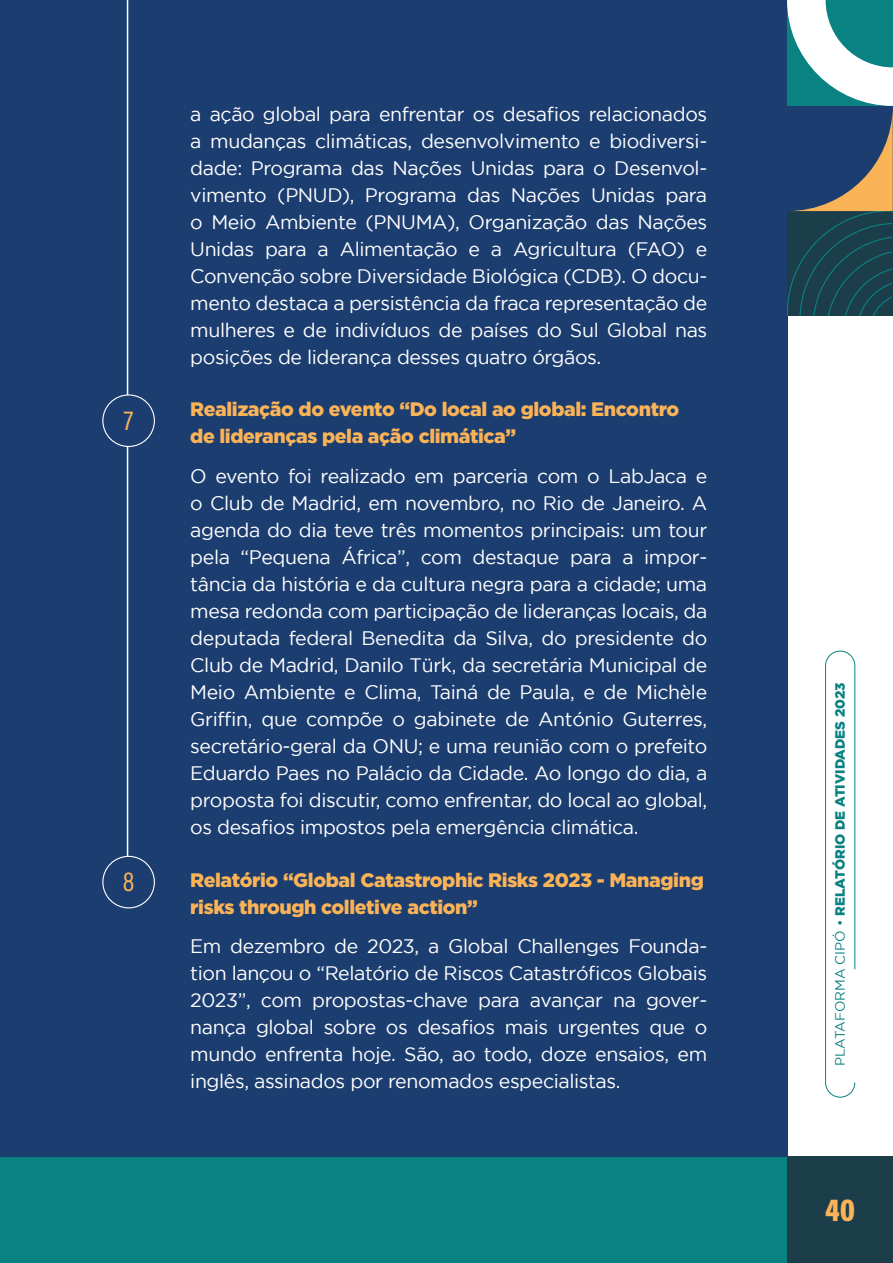
<style>
.page{position:relative;width:893px;height:1263px;background:#fff}
.page>*{position:absolute;margin:0;border:0;box-sizing:border-box;transform-origin:0 0}
.t1{font:900 31.5px "Acumin Pro Cond";color:#fab357}
.t2{font:27px "Acumin Pro Cond";color:#fab357}
.t3{font:19.5px/27px "Gotham";letter-spacing:-.02em;color:#fff;text-align:justify}
.t4{font:900 19.5px/27px "Gotham";letter-spacing:-.02em;color:#fab357}
.t5{font:900 13.5px "Gotham";color:#0a8282}
.s1{font-weight:400}
</style>
<div class="page">
<div style="left:0;top:1157px;width:787px;height:106px;background:#0a8282"></div>
<div style="left:0;top:0;width:787px;height:1157px;background:#1c3d70"></div>
<svg style="left:825px;top:650px;width:31px;height:448px"></svg>
<div style="left:787px;top:1157px;width:106px;height:106px;background:#1c3d4a"></div>
<hr style="left:127px;top:0;width:1px;height:892px;background:#fff">
<svg style="left:787px;top:0;width:106px;height:316px"></svg>
<div style="left:103px;top:395px;width:51px;height:51px;background:#1c3d70;border-radius:50%"></div>
<div style="left:102px;top:394px;width:53px;height:53px;border:1px solid #fff;border-radius:50%"></div>
<div style="left:103px;top:856px;width:51px;height:52px;background:#1c3d70;border-radius:50%"></div>
<div style="left:102px;top:856px;width:53px;height:52px;border:1px solid #fff;border-radius:50%"></div>
<h2 class="t2" style="left:124px;top:403px;width:11px">7</h2>
<h2 class="t2" style="left:123px;top:864px;width:13px">8</h2>
<p class="t3" style="left:190px;top:100px;width:519px">a ação global para enfrentar os desafios relacionados a mudanças climáticas, desenvolvimento e biodiversi&shy;dade: Programa das Nações Unidas para o Desenvol&shy;vimento (PNUD), Programa das Nações Unidas para o Meio Ambiente (PNUMA), Organização das Nações Unidas para a Alimentação e a Agricultura (FAO) e Convenção sobre Diversidade Biológica (CDB). O docu&shy;mento destaca a persistência da fraca representação de mulheres e de indivíduos de países do Sul Global nas posições de liderança desses quatro órgãos.</p>
<p class="t4" style="left:190px;top:395px;width:490px">Realização do evento “Do local ao global: Encontro de lideranças pela ação climática”</p>
<p class="t3" style="left:190px;top:462px;width:519px">O evento foi realizado em parceria com o LabJaca e o Club de Madrid, em novembro, no Rio de Janeiro. A agenda do dia teve três momentos principais: um tour pela “Pequena África”, com destaque para a impor&shy;tância da história e da cultura negra para a cidade; uma mesa redonda com participação de lideranças locais, da deputada federal Benedita da Silva, do presidente do Club de Madrid, Danilo Türk, da secretária Municipal de Meio Ambiente e Clima, Tainá de Paula, e de Michèle Griffin, que compõe o gabinete de António Guterres, secretário-geral da ONU; e uma reunião com o prefeito Eduardo Paes no Palácio da Cidade. Ao longo do dia, a proposta foi discutir, como enfrentar, do local ao global, os desafios impostos pela emergência climática.</p>
<p class="t4" style="left:190px;top:866px;width:515px">Relatório “Global Catastrophic Risks 2023 - Managing risks through colletive action”</p>
<p class="t3" style="left:190px;top:933px;width:518px">Em dezembro de 2023, a Global Challenges Founda&shy;tion lançou o “Relatório de Riscos Catastróficos Globais 2023”, com propostas-chave para avançar na gover&shy;nança global sobre os desafios mais urgentes que o mundo enfrenta hoje. São, ao todo, doze ensaios, em inglês, assinados por renomados especialistas.</p>
<p class="t5" style="left:832px;top:1066px;width:385px;rotate:-90deg"><span class="s1">PLATAFORMA CIPÓ •</span> RELATÓRIO DE ATIVIDADES 2023</p>
<h1 class="t1" style="left:825px;top:1190px;width:32px">40</h1>
</div>
